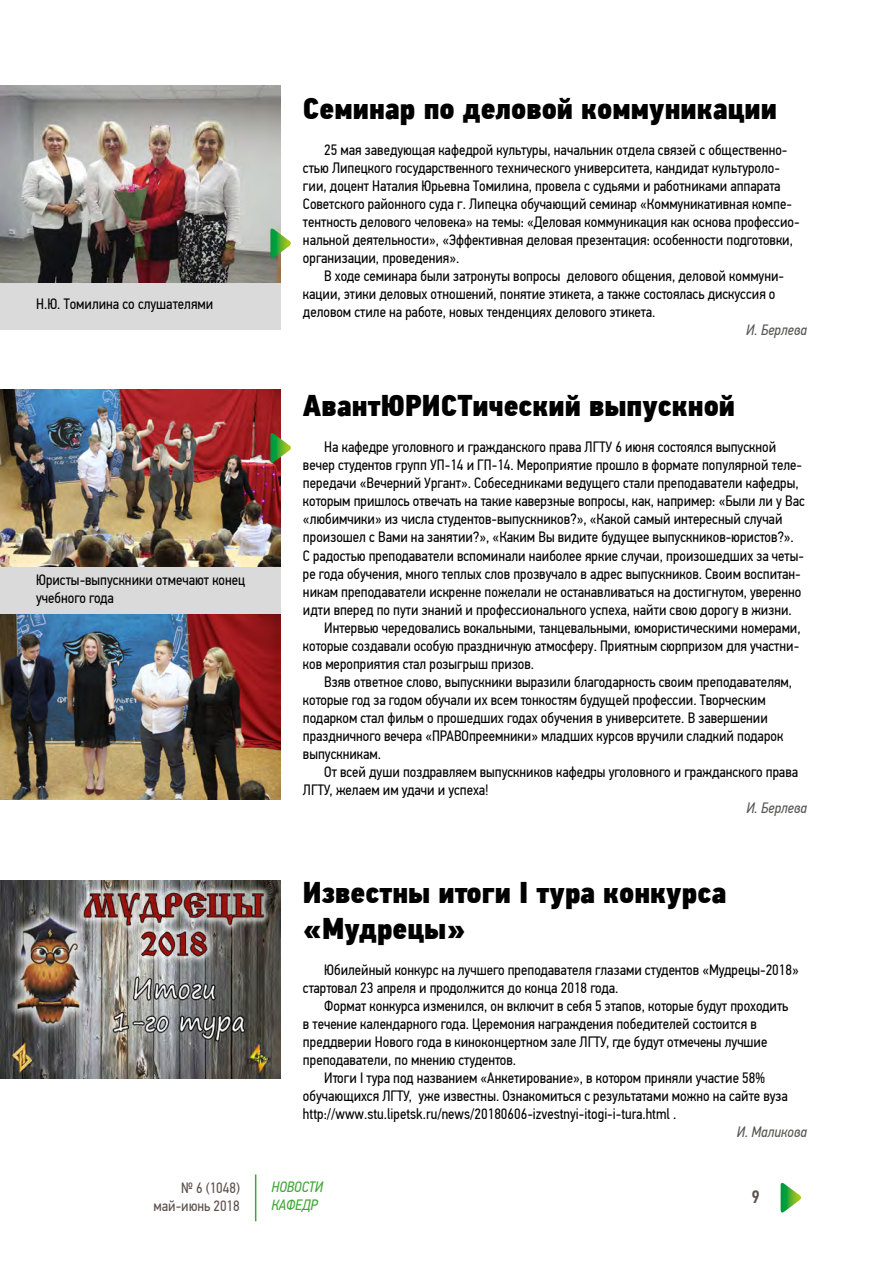
<style>
.page{position:relative;width:893px;height:1263px;background:#fff}
.page>*{position:absolute;margin:0;border:0;box-sizing:border-box;transform-origin:0 0}
.t1{font:30px/36px "PF Din Text Cond Pro X Black";color:#000}
.t2{font:500 18px "PF Din Text Cond Pro";color:#5d514d}
.t3{font:15px/18px "PF Din Text Cond Pro";color:#000}
.t4{font:italic 15px "PF Din Text Cond Pro";color:#575756}
.t5{font:15px/18px "PF Din Text Cond Pro";color:#5d514d;text-align:right}
.t6{font:italic 15px/18px "PF Din Text Cond Pro";color:#3fa535}
</style>
<div class="page">
<svg style="left:781px;top:1183px;width:20px;height:30px"></svg>
<hr style="left:255px;top:1174px;width:1px;height:47px;background:#3fa535">
<img style="left:0;top:85px;width:281px;height:198px">
<img style="left:0;top:389px;width:281px;height:178px">
<img style="left:0;top:614px;width:281px;height:185px">
<img style="left:0;top:880px;width:281px;height:199px">
<div style="left:0;top:284px;width:281px;height:46px;background:#dadada"></div>
<div style="left:0;top:567px;width:281px;height:47px;background:#dadada"></div>
<svg style="left:270px;top:433px;width:21px;height:31px"></svg>
<svg style="left:270px;top:229px;width:21px;height:31px"></svg>
<p class="t3" style="left:36px;top:295px;width:179px">Н.Ю. Томилина со слушателями</p>
<p class="t3" style="left:36px;top:571px;width:211px">Юристы-выпускники отмечают конец учебного года</p>
<h1 class="t1" style="left:303px;top:91px;width:475px">Семинар по деловой коммуникации</h1>
<p class="t3" style="left:303px;top:141px;width:498px;text-indent:21px">25 мая заведующая кафедрой культуры, начальник отдела связей с общественно&shy;стью Липецкого государственного технического университета, кандидат культуроло&shy;гии, доцент Наталия Юрьевна Томилина, провела с судьями и работниками аппарата Советского районного суда г. Липецка обучающий семинар «Коммуникативная компе&shy;тентность делового человека» на темы: «Деловая коммуникация как основа профессио&shy;нальной деятельности», «Эффективная деловая презентация: особенности подготовки, организации, проведения».</p>
<p class="t3" style="left:303px;top:267px;width:483px;text-indent:21px">В ходе семинара были затронуты вопросы делового общения, деловой коммуни&shy;кации, этики деловых отношений, понятие этикета, а также состоялась дискуссия о деловом стиле на работе, новых тенденциях делового этикета.</p>
<p class="t4" style="left:746px;top:321px;width:62px">И. Берлева</p>
<h1 class="t1" style="left:303px;top:389px;width:434px">АвантЮРИСТический выпускной</h1>
<p class="t3" style="left:324px;top:438px;width:453px">На кафедре уголовного и гражданского права ЛГТУ 6 июня состоялся выпускной</p>
<p class="t3" style="left:303px;top:456px;width:500px">вечер студентов групп УП-14 и ГП-14. Мероприятие прошло в формате популярной теле-</p>
<p class="t3" style="left:303px;top:474px;width:497px">передачи «Вечерний Ургант». Собеседниками ведущего стали преподаватели кафедры,</p>
<p class="t3" style="left:303px;top:492px;width:503px">которым пришлось отвечать на такие каверзные вопросы, как, например: «Были ли у Вас</p>
<p class="t3" style="left:303px;top:510px;width:481px">«любимчики» из числа студентов-выпускников?», «Какой самый интересный случай</p>
<p class="t3" style="left:303px;top:528px;width:492px">произошел с Вами на занятии?», «Каким Вы видите будущее выпускников-юристов?».</p>
<p class="t3" style="left:303px;top:546px;width:502px">С радостью преподаватели вспоминали наиболее яркие случаи, произошедших за четы-</p>
<p class="t3" style="left:303px;top:564px;width:499px">ре года обучения, много теплых слов прозвучало в адрес выпускников. Своим воспитан-</p>
<p class="t3" style="left:303px;top:582px;width:500px">никам преподаватели искренне пожелали не останавливаться на достигнутом, уверенно</p>
<p class="t3" style="left:303px;top:600px;width:490px">идти вперед по пути знаний и профессионального успеха, найти свою дорогу в жизни.</p>
<p class="t3" style="left:324px;top:618px;width:478px">Интервью чередовались вокальными, танцевальными, юмористическими номерами,</p>
<p class="t3" style="left:303px;top:636px;width:498px">которые создавали особую праздничную атмосферу. Приятным сюрпризом для участни-</p>
<p class="t3" style="left:303px;top:654px;width:233px">ков мероприятия стал розыгрыш призов.</p>
<p class="t3" style="left:324px;top:672px;width:469px">Взяв ответное слово, выпускники выразили благодарность своим преподавателям,</p>
<p class="t3" style="left:303px;top:690px;width:464px">которые год за годом обучали их всем тонкостям будущей профессии. Творческим</p>
<p class="t3" style="left:303px;top:708px;width:466px">подарком стал фильм о прошедших годах обучения в университете. В завершении</p>
<p class="t3" style="left:303px;top:726px;width:482px">праздничного вечера «ПРАВОпреемники» младших курсов вручили сладкий подарок</p>
<p class="t3" style="left:303px;top:744px;width:80px">выпускникам.</p>
<p class="t3" style="left:324px;top:762px;width:475px">От всей души поздравляем выпускников кафедры уголовного и гражданского права</p>
<p class="t3" style="left:303px;top:780px;width:187px">ЛГТУ, желаем им удачи и успеха!</p>
<p class="t4" style="left:746px;top:799px;width:62px">И. Берлева</p>
<h1 class="t1" style="left:303px;top:875px;width:425px">Известны итоги I тура конкурса «Мудрецы»</h1>
<p class="t3" style="left:303px;top:961px;width:497px;text-indent:21px">Юбилейный конкурс на лучшего преподавателя глазами студентов «Мудрецы-2018» стартовал 23 апреля и продолжится до конца 2018 года.</p>
<p class="t3" style="left:324px;top:997px;width:466px">Формат конкурса изменился, он включит в себя 5 этапов, которые будут проходить</p>
<p class="t3" style="left:303px;top:1015px;width:455px">в течение календарного года. Церемония награждения победителей состоится в</p>
<p class="t3" style="left:303px;top:1033px;width:466px">преддверии Нового года в киноконцертном зале ЛГТУ, где будут отмечены лучшие</p>
<p class="t3" style="left:303px;top:1051px;width:214px">преподаватели, по мнению студентов.</p>
<p class="t3" style="left:324px;top:1069px;width:442px">Итоги I тура под названием «Анкетирование», в котором приняли участие 58%</p>
<p class="t3" style="left:303px;top:1087px;width:486px">обучающихся ЛГТУ, уже известны. Ознакомиться с результатами можно на сайте вуза</p>
<p class="t3" style="left:303px;top:1105px;width:375px">http://www.stu.lipetsk.ru/news/20180606-izvestnyi-itogi-i-tura.html .</p>
<p class="t4" style="left:737px;top:1123px;width:72px">И. Маликова</p>
<p class="t6" style="left:271px;top:1178px;width:53px">НОВОСТИ<br>КАФЕДР</p>
<p class="t5" style="left:154px;top:1179px;width:88px">№ 6 (1048) май-июнь 2018</p>
<p class="t2" style="left:752px;top:1186px;width:10px">9</p>
</div>
